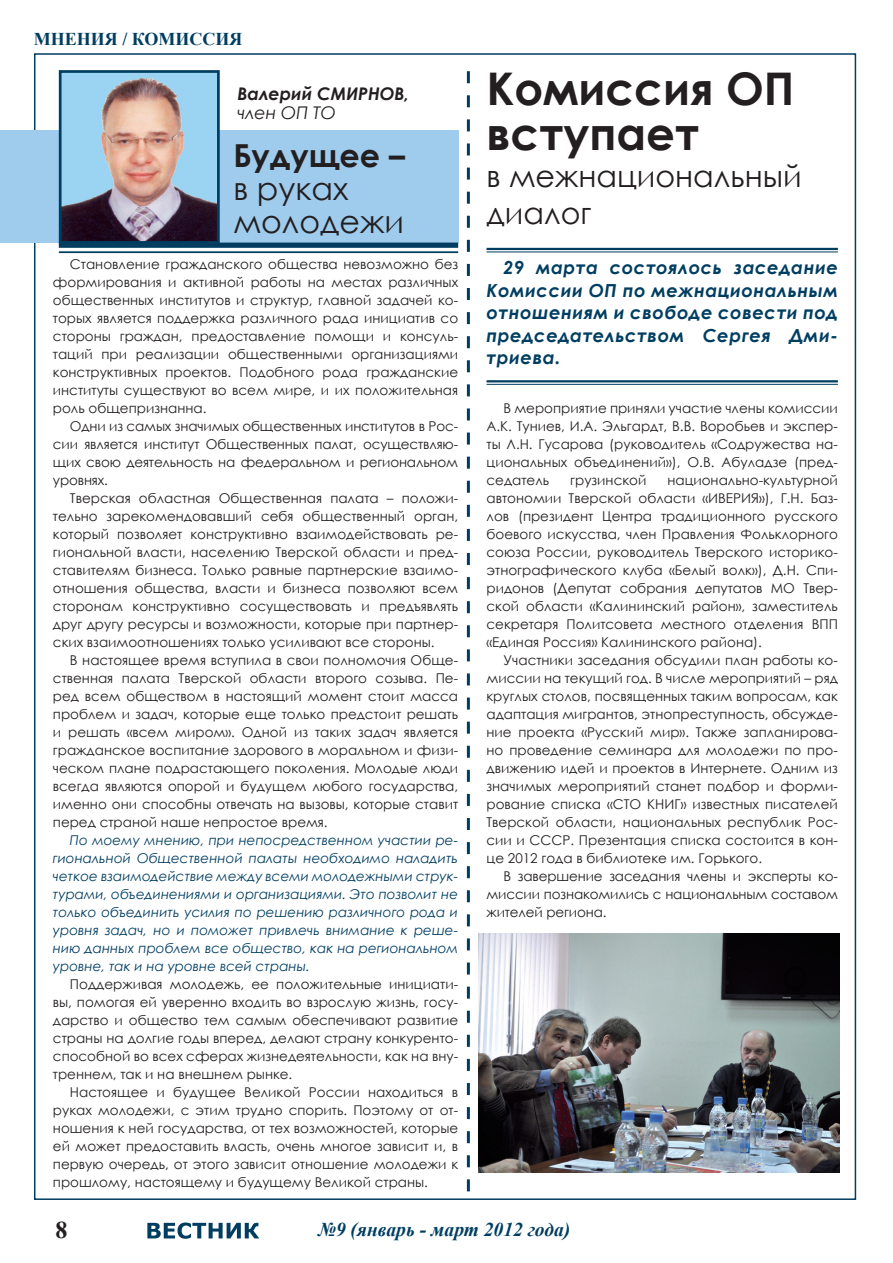
<style>
.page{position:relative;width:893px;height:1263px;background:#fff}
.page>*{position:absolute;margin:0;border:0;box-sizing:border-box;transform-origin:0 0}
.t1{font:700 45px/45px "Century Gothic";color:#231f20}
.t2{font:31.65px/33px "Century Gothic";color:#231f20}
.t3{font:700 31.65px "Century Gothic";color:#231f20}
.t4{font:30.15px/36.9px "Century Gothic";color:#231f20}
.t5{font:700 24px "Times New Roman";color:#231f20}
.t6{font:italic 700 19.5px "Times New Roman";color:#003e61}
.t7{font:italic 700 18px/22.5px "Century Gothic";letter-spacing:.03em;color:#003e61;text-align:justify}
.t8{font:700 18px "Times New Roman";color:#003e61}
.t9{font:italic 700 17.4px "Century Gothic";color:#231f20}
.t10{font:italic 17.4px "Century Gothic";color:#231f20}
.t11{font:13.5px/18px "Century Gothic";color:#231f20;text-align:justify}
.t12{font:italic 13.5px/18px "Century Gothic";color:#003e61;text-align:justify}
</style>
<div class="page">
<svg style="left:147px;top:1222px;width:112px;height:17px"></svg>
<div style="left:0;top:130px;width:458px;height:113px;background:#9fcbec"></div>
<img style="left:63px;top:74px;width:153px;height:166px">
<div style="left:59px;top:70px;width:161px;height:174px;border:3px solid #003e61"></div>
<div style="left:59px;top:243px;width:399px;height:5px;background:#003e61"></div>
<hr style="left:59px;top:251px;width:399px;height:2px;background:#003e61">
<hr style="left:486px;top:248px;width:352px;height:2px;background:#003e61">
<hr style="left:486px;top:252px;width:352px;height:1px;background:#003e61">
<hr style="left:486px;top:380px;width:352px;height:2px;background:#003e61">
<hr style="left:486px;top:384px;width:352px;height:1px;background:#003e61">
<svg style="left:467px;top:71px;width:3px;height:1120px"></svg>
<img style="left:479px;top:933px;width:360px;height:239px">
<h3 class="t8" style="left:34px;top:27px;width:210px">МНЕНИЯ / КОМИССИЯ</h3>
<p class="t9" style="left:237px;top:80px;width:174px">Валерий СМИРНОв,</p>
<p class="t10" style="left:237px;top:101px;width:100px">член ОП ТО</p>
<h2 class="t3" style="left:233px;top:131px;width:173px">Будущее –</h2>
<h2 class="t2" style="left:233px;top:172px;width:172px">в руках молодежи</h2>
<p class="t11" style="left:53px;top:255px;width:407px;text-indent:17px">Становление гражданского общества невозможно без формирования и активной работы на местах различных общественных институтов и структур, главной задачей ко&shy;торых является поддержка различного рада инициатив со стороны граждан, предоставление помощи и консуль&shy;таций при реализации общественными организациями конструктивных проектов. Подобного рода гражданские институты существуют во всем мире, и их положительная роль общепризнанна.</p>
<p class="t11" style="left:53px;top:417px;width:407px;text-indent:17px">Одни из самых значимых общественных институтов в Рос&shy;сии является институт Общественных палат, осуществляю&shy;щих свою деятельность на федеральном и региональном уровнях.</p>
<p class="t11" style="left:53px;top:489px;width:407px;text-indent:17px">Тверская областная Общественная палата – положи&shy;тельно зарекомендовавший себя общественный орган, который позволяет конструктивно взаимодействовать ре&shy;гиональной власти, населению Тверской области и пред&shy;ставителям бизнеса. Только равные партнерские взаимо&shy;отношения общества, власти и бизнеса позволяют всем сторонам конструктивно сосуществовать и предъявлять друг другу ресурсы и возможности, которые при партнер&shy;ских взаимоотношениях только усиливают все стороны.</p>
<p class="t11" style="left:53px;top:651px;width:407px;text-indent:17px">В настоящее время вступила в свои полномочия Обще&shy;ственная палата Тверской области второго созыва. Пе&shy;ред всем обществом в настоящий момент стоит масса проблем и задач, которые еще только предстоит решать и решать «всем миром». Одной из таких задач является гражданское воспитание здорового в моральном и физи&shy;ческом плане подрастающего поколения. Молодые люди всегда являются опорой и будущем любого государства, именно они способны отвечать на вызовы, которые ставит перед страной наше непростое время.</p>
<p class="t12" style="left:53px;top:831px;width:407px;text-indent:17px">По моему мнению, при непосредственном участии ре&shy;гиональной Общественной палаты необходимо наладить четкое взаимодействие между всеми молодежными струк&shy;турами, объединениями и организациями. Это позволит не только объединить усилия по решению различного рода и уровня задач, но и поможет привлечь внимание к реше&shy;нию данных проблем все общество, как на региональном уровне, так и на уровне всей страны.</p>
<p class="t11" style="left:53px;top:975px;width:407px;text-indent:17px">Поддерживая молодежь, ее положительные инициати&shy;вы, помогая ей уверенно входить во взрослую жизнь, госу&shy;дарство и общество тем самым обеспечивают развитие страны на долгие годы вперед, делают страну конкуренто&shy;способной во всех сферах жизнедеятельности, как на вну&shy;треннем, так и на внешнем рынке.</p>
<p class="t11" style="left:53px;top:1083px;width:407px;text-indent:17px">Настоящее и будущее Великой России находиться в руках молодежи, с этим трудно спорить. Поэтому от от&shy;ношения к ней государства, от тех возможностей, которые ей может предоставить власть, очень многое зависит и, в первую очередь, от этого зависит отношение молодежи к прошлому, настоящему и будущему Великой страны.</p>
<h1 class="t1" style="left:486px;top:64px;width:309px">Комиссия ОП вступает</h1>
<h3 class="t4" style="left:486px;top:157px;width:317px">в межнациональный диалог</h3>
<h3 class="t7" style="left:486px;top:255px;width:353px;text-indent:17px">29 марта состоялось заседание Комиссии ОП по межнациональным отношениям и свободе совести под председательством Сергея Дми&shy;триева.</h3>
<p class="t11" style="left:486px;top:399px;width:353px;text-indent:17px">В мероприятие приняли участие члены комиссии А.К. Туниев, И.А. Эльгардт, В.В. Воробьев и экспер&shy;ты Л.Н. Гусарова (руководитель «Содружества на&shy;циональных объединений»), О.В. Абуладзе (пред&shy;седатель</p>
<p class="t11" style="left:486px;top:470px;width:353px;text-indent:181px">национально-культурной автономии Тверской области «ИВЕРИЯ»), Г.Н. Баз&shy;лов (президент Центра традиционного русского боевого искусства, член Правления Фольклорного союза России, руководитель Тверского историко&shy;этнографического клуба «Белый волк»), Д.Н. Спи&shy;ридонов (Депутат собрания депутатов МО Твер&shy;ской области «Калининский район», заместитель секретаря Политсовета местного отделения ВПП «Единая Россия» Калининского района).</p>
<p class="t11" style="left:486px;top:650px;width:353px;text-indent:17px">Участники заседания обсудили план работы ко&shy;миссии на текущий год. В числе мероприятий – ряд круглых столов, посвященных таким вопросам, как адаптация мигрантов, этнопреступность, обсужде&shy;ние проекта «Русский мир». Также запланирова&shy;но проведение семинара для молодежи по про&shy;движению идей и проектов в Интернете. Одним из значимых мероприятий станет подбор и форми&shy;рование списка «СТО КНИГ» известных писателей Тверской области, национальных республик Рос&shy;сии и СССР. Презентация списка состоится в кон&shy;це 2012 года в библиотеке им. Горького.</p>
<p class="t11" style="left:486px;top:866px;width:353px;text-indent:17px">В завершение заседания члены и эксперты ко&shy;миссии познакомились с национальным составом жителей региона.</p>
<p class="t11" style="left:570px;top:470px;width:78px">грузинской</p>
<h3 class="t5" style="left:56px;top:1214px;width:13px">8</h3>
<h3 class="t6" style="left:318px;top:1216px;width:254px">№9 (январь - март 2012 года)</h3>
</div>
